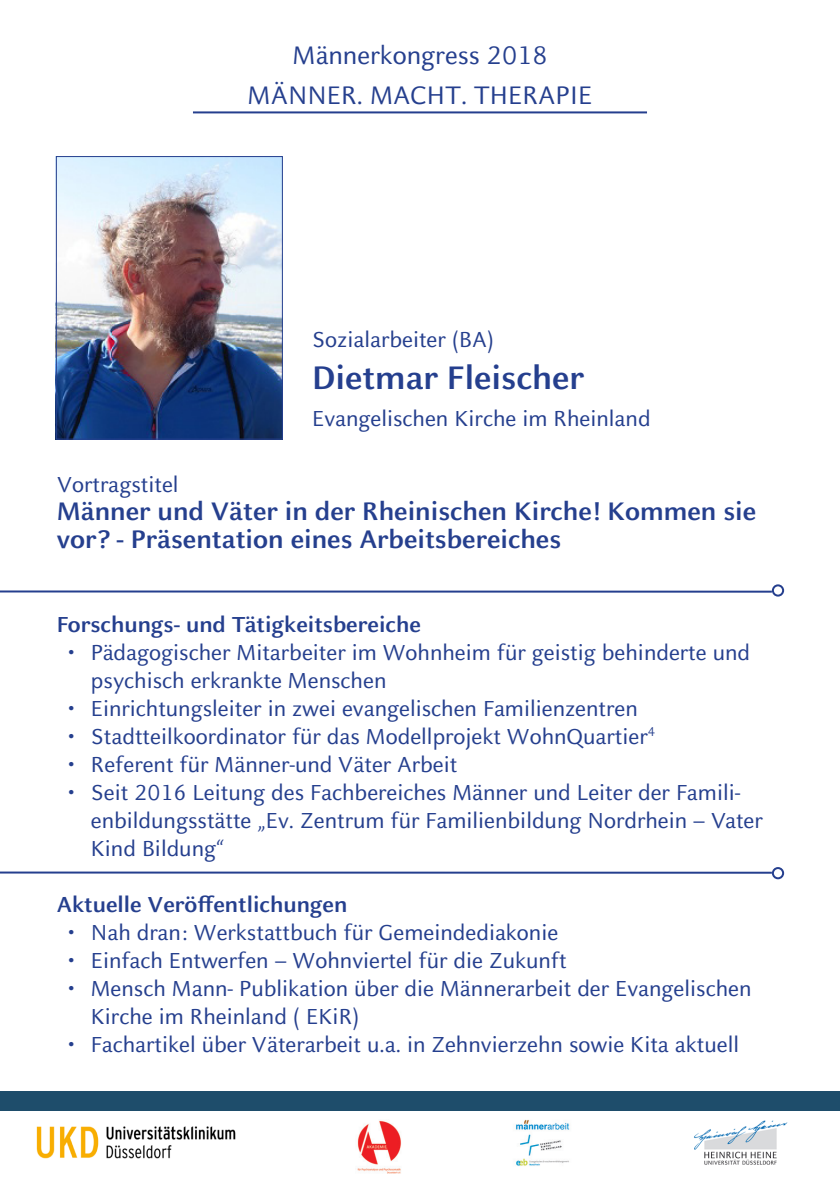
<style>
.page{position:relative;width:840px;height:1191px;background:#fff}
.page>*{position:absolute;margin:0;border:0;box-sizing:border-box;transform-origin:0 0}
.t1{font:700 36px "HHU Celeste Sans";color:#253f8e}
.t2{font:700 28px/28px "HHU Celeste Sans";color:#253f8e}
.t3{font:28px/40px "HHU Celeste Sans";color:#253f8e;text-align:center}
.t4{font:24px/28px "HHU Celeste Sans";color:#253f8e}
.t5{font:700 24px "HHU Celeste Sans";color:#253f8e}
</style>
<div class="page">
<img style="left:694px;top:1120px;width:94px;height:45px">
<img style="left:516px;top:1120px;width:54px;height:46px">
<img style="left:36px;top:1126px;width:200px;height:33px">
<img style="left:357px;top:1120px;width:44px;height:54px">
<hr style="left:0;top:590px;width:771px;height:2px;background:#253f8e">
<hr style="left:0;top:871px;width:771px;height:2px;background:#253f8e">
<div style="left:771px;top:584px;width:12px;height:12px;border:2px solid #253f8e;border-radius:50%"></div>
<div style="left:771px;top:867px;width:12px;height:12px;border:2px solid #253f8e;border-radius:50%"></div>
<div style="left:0;top:1091px;width:839px;height:20px;background:#1e4d6b"></div>
<hr style="left:193px;top:111px;width:453px;height:2px;background:#253f8e">
<img style="left:58px;top:158px;width:223px;height:279px">
<div style="left:56px;top:156px;width:227px;height:283px;border:1px solid #253f8e"></div>
<p class="t3" style="left:247px;top:35px;width:346px">Männerkongress 2018<br>MÄNNER. MACHT. THERAPIE</p>
<p class="t4" style="left:312px;top:325px;width:183px">Sozialarbeiter (BA)</p>
<p class="t1" style="left:312px;top:355px;width:273px">Dietmar Fleischer</p>
<p class="t4" style="left:57px;top:470px;width:123px">Vortragstitel</p>
<p class="t4" style="left:312px;top:403px;width:340px">Evangelischen Kirche im Rheinland</p>
<p class="t2" style="left:57px;top:496px;width:700px">Männer und Väter in der Rheinischen Kirche! Kommen sie vor? - Präsentation eines Arbeitsbereiches</p>
<p class="t5" style="left:57px;top:609px;width:365px">Forschungs- und Tätigkeitsbereiche</p>
<p class="t4" style="left:91px;top:638px;width:660px;text-indent:-23px">• Pädagogischer Mitarbeiter im Wohnheim für geistig behinderte und psychisch erkrankte Menschen</p>
<p class="t4" style="left:68px;top:694px;width:571px">• Einrichtungsleiter in zwei evangelischen Familienzentren</p>
<p class="t4" style="left:68px;top:722px;width:588px">• Stadtteilkoordinator für das Modellprojekt WohnQuartier<sup>4</sup></p>
<p class="t4" style="left:68px;top:750px;width:390px">• Referent für Männer-und Väter Arbeit</p>
<p class="t4" style="left:91px;top:778px;width:673px;text-indent:-23px">• Seit 2016 Leitung des Fachbereiches Männer und Leiter der Famili&shy;enbildungsstätte „Ev. Zentrum für Familienbildung Nordrhein – Vater<br>Kind Bildung“</p>
<p class="t5" style="left:57px;top:889px;width:292px">Aktuelle Veröffentlichungen</p>
<p class="t4" style="left:68px;top:918px;width:491px">• Nah dran: Werkstattbuch für Gemeindediakonie</p>
<p class="t4" style="left:68px;top:946px;width:499px">• Einfach Entwerfen – Wohnviertel für die Zukunft</p>
<p class="t4" style="left:91px;top:974px;width:661px;text-indent:-23px">• Mensch Mann- Publikation über die Männerarbeit der Evangelischen<br>Kirche im Rheinland ( EKiR)</p>
<p class="t4" style="left:68px;top:1030px;width:672px">• Fachartikel über Väterarbeit u.a. in Zehnvierzehn sowie Kita aktuell</p>
</div>
